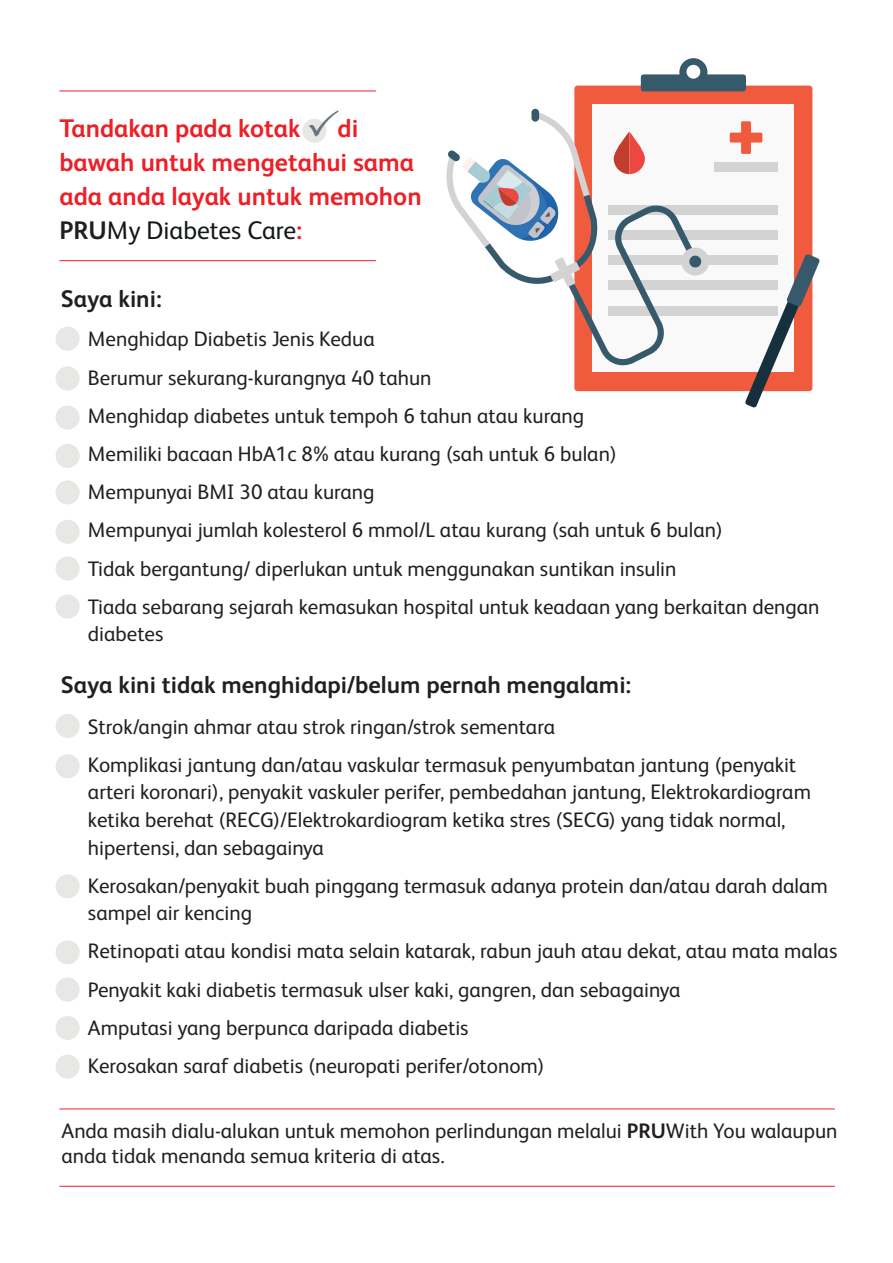
<style>
.page{position:relative;width:893px;height:1263px;background:#fff}
.page>*{position:absolute;margin:0;border:0;box-sizing:border-box;transform-origin:0 0}
.t1{font:700 25.5px/33.9px "FS Albert Pro";color:#ec2026}
.t2{font:700 24px "FS Albert Pro";color:#231f20}
.t3{font:21px/38.2px "FS Albert Pro";color:#231f20}
.s1{color:#231f20}
.s2{font-weight:400;color:#131718}
.s3{font-weight:700}
</style>
<div class="page">
<div style="left:56px;top:327px;width:24px;height:24px;background:#e7e7e6;border-radius:50%"></div>
<div style="left:56px;top:714px;width:24px;height:24px;background:#e7e7e6;border-radius:50%"></div>
<div style="left:56px;top:874px;width:24px;height:24px;background:#e7e7e6;border-radius:50%"></div>
<div style="left:56px;top:977px;width:24px;height:25px;background:#e7e7e6;border-radius:50%"></div>
<div style="left:56px;top:754px;width:24px;height:24px;background:#e7e7e6;border-radius:50%"></div>
<div style="left:56px;top:940px;width:24px;height:24px;background:#e7e7e6;border-radius:50%"></div>
<div style="left:56px;top:1016px;width:24px;height:24px;background:#e7e7e6;border-radius:50%"></div>
<div style="left:56px;top:1055px;width:24px;height:24px;background:#e7e7e6;border-radius:50%"></div>
<div style="left:56px;top:405px;width:24px;height:25px;background:#e7e7e6;border-radius:50%"></div>
<div style="left:56px;top:520px;width:24px;height:24px;background:#e7e7e6;border-radius:50%"></div>
<div style="left:56px;top:366px;width:24px;height:24px;background:#e7e7e6;border-radius:50%"></div>
<div style="left:56px;top:444px;width:24px;height:24px;background:#e7e7e6;border-radius:50%"></div>
<div style="left:56px;top:556px;width:24px;height:25px;background:#e7e7e6;border-radius:50%"></div>
<div style="left:56px;top:480px;width:24px;height:24px;background:#e7e7e6;border-radius:50%"></div>
<div style="left:56px;top:594px;width:24px;height:24px;background:#e7e7e6;border-radius:50%"></div>
<div style="left:302px;top:119px;width:24px;height:24px;background:#e7e7e6;border-radius:50%"></div>
<hr style="left:59px;top:260px;width:317px;height:1px;background:#ed1c2e">
<hr style="left:59px;top:1186px;width:776px;height:1px;background:#ed1c2e">
<hr style="left:59px;top:1109px;width:776px;height:1px;background:#ed1c2e">
<hr style="left:59px;top:91px;width:317px;height:1px;background:#ed1c2e">
<div style="left:574px;top:86px;width:238px;height:305px;background:#f15b3d;border-radius:3px"></div>
<div style="left:593px;top:105px;width:201px;height:267px;background:#f9f9fa"></div>
<svg style="left:641px;top:58px;width:105px;height:33px"></svg>
<svg style="left:730px;top:121px;width:32px;height:33px"></svg>
<div style="left:714px;top:162px;width:64px;height:9px;background:#d3d3d3"></div>
<div style="left:609px;top:205px;width:169px;height:10px;background:#d3d3d3"></div>
<div style="left:609px;top:231px;width:169px;height:9px;background:#d3d3d3"></div>
<div style="left:609px;top:256px;width:169px;height:9px;background:#d3d3d3"></div>
<div style="left:609px;top:281px;width:169px;height:9px;background:#d3d3d3"></div>
<div style="left:609px;top:306px;width:169px;height:9px;background:#d3d3d3"></div>
<svg style="left:745px;top:254px;width:75px;height:154px"></svg>
<svg style="left:446px;top:111px;width:265px;height:258px"></svg>
<svg style="left:310px;top:119px;width:17px;height:17px"></svg>
<p class="t1" style="left:59px;top:110px;width:242px">Tandakan pada kotak</p>
<p class="t1" style="left:59px;top:110px;width:364px;text-indent:278px">di bawah untuk mengetahui sama ada anda layak untuk memohon<br><span class="s1">PRU</span><span class="s2">My Diabetes Care</span>:</p>
<p class="t2" style="left:61px;top:281px;width:102px">Saya kini:</p>
<p class="t3" style="left:88px;top:319px;width:733px">Menghidap Diabetis Jenis Kedua<br>Berumur sekurang-kurangnya 40 tahun<br>Menghidap diabetes untuk tempoh 6 tahun atau kurang<br>Memiliki bacaan HbA1c 8% atau kurang (sah untuk 6 bulan)<br>Mempunyai BMI 30 atau kurang<br>Mempunyai jumlah kolesterol 6 mmol/L atau kurang (sah untuk 6 bulan)<br>Tidak bergantung/ diperlukan untuk menggunakan suntikan insulin<br>Tiada sebarang sejarah kemasukan hospital untuk keadaan yang berkaitan dengan</p>
<p class="t3" style="left:88px;top:613px;width:77px">diabetes</p>
<p class="t2" style="left:61px;top:668px;width:572px">Saya kini tidak menghidapi/belum pernah mengalami:</p>
<p class="t3" style="left:88px;top:706px;width:710px">Strok/angin ahmar atau strok ringan/strok sementara<br>Komplikasi jantung dan/atau vaskular termasuk penyumbatan jantung (penyakit</p>
<p class="t3" style="left:88px;top:777px;width:725px;line-height:27.6px">arteri koronari), penyakit vaskuler perifer, pembedahan jantung, Elektrokardiogram ketika berehat (RECG)/Elektrokardiogram ketika stres (SECG) yang tidak normal, hipertensi, dan sebagainya</p>
<p class="t3" style="left:88px;top:870px;width:741px;line-height:27.6px">Kerosakan/penyakit buah pinggang termasuk adanya protein dan/atau darah dalam sampel air kencing</p>
<p class="t3" style="left:88px;top:931px;width:751px">Retinopati atau kondisi mata selain katarak, rabun jauh atau dekat, atau mata malas Penyakit kaki diabetis termasuk ulser kaki, gangren, dan sebagainya<br>Amputasi yang berpunca daripada diabetis<br>Kerosakan saraf diabetis (neuropati perifer/otonom)</p>
<p class="t3" style="left:62px;top:1117px;width:777px;line-height:25.2px">Anda masih dialu-alukan untuk memohon perlindungan melalui <span class="s3">PRU</span>With You walaupun anda tidak menanda semua kriteria di atas.</p>
</div>
